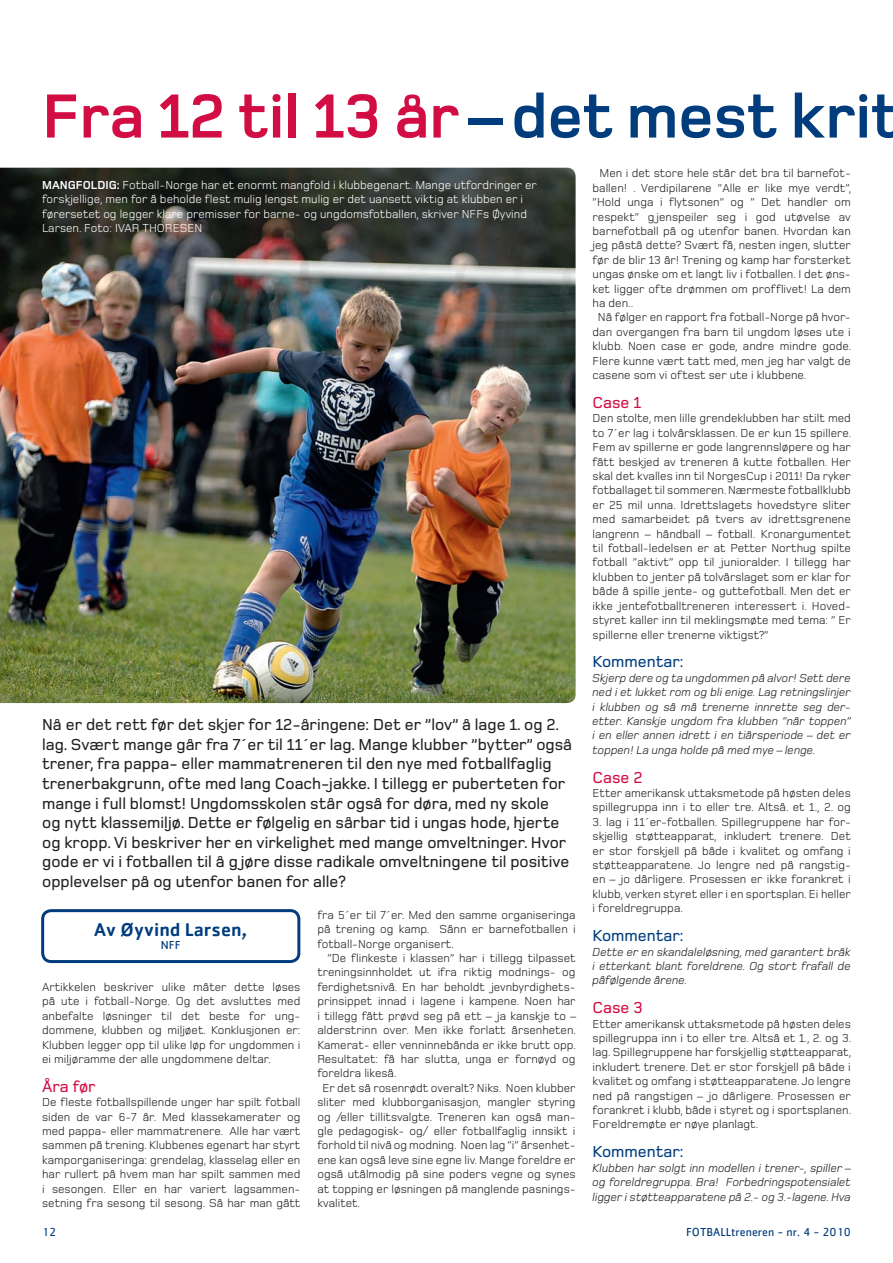
<style>
.page{position:relative;width:893px;height:1263px;background:#fff}
.page>*{position:absolute;margin:0;border:0;box-sizing:border-box;transform-origin:0 0}
.t1{font:700 64.5px "Foundry Monoline";color:#d20d44}
.t2{font:500 19.05px "Cachet";color:#013d7d}
.t3{font:500 16.5px/19.5px "Foundry Monoline";color:#231f20}
.t4{font:500 16.5px "Foundry Monoline";color:#013d7d}
.t5{font:500 16.5px "Foundry Monoline";color:#d20d44}
.t6{font:12px/14.4px "Foundry Monoline";color:#231f20;text-align:justify}
.t7{font:italic 12px/14.4px "Foundry Monoline";color:#231f20;text-align:justify}
.t8{font:12px/14.4px "Foundry Monoline";color:#fff}
.t9{font:12px "Cachet";color:#013d7d}
.s1{color:#013d7d}
.s2{font-weight:700}
</style>
<div class="page">
<div style="left:41px;top:908px;width:259px;height:54px;border:3px solid #013d7d;border-radius:9px"></div>
<img style="left:0;top:168px;width:575px;height:535px">
<h1 class="t1" style="left:42px;top:82px;width:860px">Fra 12 til 13 år <span class="s1">– det mest krit</span></h1>
<p class="t8" style="left:42px;top:178px;width:496px"><span class="s2">MANGFOLDIG:</span> Fotball-Norge har et enormt mangfold i klubbegenart. Mange utfordringer er forskjellige, men for å beholde flest mulig lengst mulig er det uansett viktig at klubben er i førersetet og legger klare premisser for barne- og ungdomsfotballen, skriver NFFs Øyvind Larsen. Foto: IVAR THORESEN</p>
<p class="t3" style="left:42px;top:715px;width:531px">Nå er det rett før det skjer for 12-åringene: Det er ”lov” å lage 1. og 2. lag. Svært mange går fra 7´er til 11´er lag. Mange klubber ”bytter” også trener, fra pappa- eller mammatreneren til den nye med fotballfaglig trenerbakgrunn, ofte med lang Coach-jakke. I tillegg er puberteten for mange i full blomst! Ungdomsskolen står også for døra, med ny skole<br>og nytt klassemiljø. Dette er følgelig en sårbar tid i ungas hode, hjerte og kropp. Vi beskriver her en virkelighet med mange omveltninger. Hvor gode er vi i fotballen til å g jøre disse radikale omveltningene til positive opplevelser på og utenfor banen for alle?</p>
<h2 class="t2" style="left:94px;top:917px;width:154px">Av Øyvind Larsen,</h2>
<p class="t9" style="left:161px;top:938px;width:21px">NFF</p>
<p class="t6" style="left:317px;top:907px;width:259px">fra 5´er til 7´er. Med den samme organiseringa på trening og kamp. Sånn er barnefotballen i fotball-Norge organisert.</p>
<p class="t6" style="left:327px;top:950px;width:250px">”De flinkeste i klassen” har i tillegg tilpasset</p>
<p class="t6" style="left:317px;top:965px;width:259px">treningsinnholdet ut ifra riktig modnings- og</p>
<p class="t6" style="left:317px;top:979px;width:259px">ferdighetsnivå. En har beholdt jevnbyrdighets-</p>
<p class="t6" style="left:317px;top:993px;width:259px">prinsippet innad i lagene i kampene. Noen har</p>
<p class="t6" style="left:317px;top:1008px;width:260px">i tillegg fått prøvd seg på ett – ja kanskje to –</p>
<p class="t6" style="left:317px;top:1022px;width:260px">alderstrinn over. Men ikke forlatt årsenheten.</p>
<p class="t6" style="left:317px;top:1037px;width:260px">Kamerat- eller venninnebånda er ikke brutt opp.</p>
<p class="t6" style="left:317px;top:1051px;width:259px">Resultatet: få har slutta, unga er fornøyd og</p>
<p class="t6" style="left:317px;top:1065px;width:81px">foreldra likeså.</p>
<p class="t6" style="left:322px;top:1080px;width:254px">Er det så rosenrødt overalt? Niks. Noen klubber</p>
<p class="t6" style="left:317px;top:1094px;width:259px">sliter med klubborganisasjon, mangler styring</p>
<p class="t6" style="left:317px;top:1109px;width:259px">og /eller tillitsvalgte. Treneren kan også man-</p>
<p class="t6" style="left:317px;top:1123px;width:259px">gle pedagogisk- og/ eller fotballfaglig innsikt i</p>
<p class="t6" style="left:317px;top:1137px;width:259px">forhold til nivå og modning. Noen lag ”i” årsenhet-</p>
<p class="t6" style="left:317px;top:1152px;width:259px">ene kan også leve sine egne liv. Mange foreldre er</p>
<p class="t6" style="left:317px;top:1166px;width:259px">også utålmodig på sine poders vegne og synes</p>
<p class="t6" style="left:317px;top:1181px;width:259px">at topping er løsningen på manglende pasnings-</p>
<p class="t6" style="left:317px;top:1195px;width:44px">kvalitet.</p>
<p class="t6" style="left:42px;top:979px;width:259px">Artikkelen beskriver ulike måter dette løses på ute i fotball-Norge. Og det avsluttes med anbefalte løsninger til det beste for ung&shy;dommene, klubben og miljøet. Konklusjonen er:<br>Klubben legger opp til ulike løp for ungdommen i ei miljøramme der alle ungdommene deltar.</p>
<h3 class="t5" style="left:42px;top:1077px;width:55px">Åra før</h3>
<p class="t6" style="left:42px;top:1094px;width:259px">De fleste fotballspillende unger har spilt fotball siden de var 6-7 år. Med klassekamerater og med pappa- eller mammatrenere. Alle har vært sammen på trening. Klubbenes egenart har styrt kamporganiseringa: grendelag, klasselag eller en har rullert på hvem man har spilt sammen med i sesongen. Eller en har variert lagsammen&shy;setning fra sesong til sesong. Så har man gått</p>
<p class="t6" style="left:599px;top:166px;width:253px">Men i det store hele står det bra til barnefot-</p>
<p class="t6" style="left:592px;top:180px;width:260px">ballen! . Verdipilarene ”Alle er like mye verdt”,</p>
<p class="t6" style="left:592px;top:195px;width:259px">”Hold unga i flytsonen” og ” Det handler om</p>
<p class="t6" style="left:592px;top:209px;width:259px">respekt” g jenspeiler seg i god utøvelse av</p>
<p class="t6" style="left:592px;top:224px;width:259px">barnefotball på og utenfor banen. Hvordan kan</p>
<p class="t6" style="left:592px;top:238px;width:259px">jeg påstå dette? Svært få, nesten ingen, slutter</p>
<p class="t6" style="left:592px;top:252px;width:259px">før de blir 13 år! Trening og kamp har forsterket</p>
<p class="t6" style="left:592px;top:267px;width:259px">ungas ønske om et langt liv i fotballen. I det øns-</p>
<p class="t6" style="left:592px;top:281px;width:259px">ket ligger ofte drømmen om profflivet! La dem</p>
<p class="t6" style="left:592px;top:296px;width:42px">ha den..</p>
<p class="t6" style="left:597px;top:310px;width:254px">Nå følger en rapport fra fotball-Norge på hvor-</p>
<p class="t6" style="left:592px;top:324px;width:259px">dan overgangen fra barn til ungdom løses ute i</p>
<p class="t6" style="left:592px;top:339px;width:260px">klubb. Noen case er gode, andre mindre gode.</p>
<p class="t6" style="left:592px;top:353px;width:259px">Flere kunne vært tatt med, men jeg har valgt de</p>
<p class="t6" style="left:592px;top:368px;width:215px">casene som vi oftest ser ute i klubbene.</p>
<h3 class="t5" style="left:592px;top:393px;width:50px">Case 1</h3>
<p class="t6" style="left:592px;top:411px;width:260px">Den stolte, men lille grendeklubben har stilt med to 7´er lag i tolvårsklassen. De er kun 15 spillere.<br>Fem av spillerne er gode langrennsløpere og har fått beskjed av treneren å kutte fotballen. Her skal det kvalles inn til NorgesCup i 2011! Da ryker fotballaget til sommeren. Nærmeste fotballklubb er 25 mil unna. Idrettslagets hovedstyre sliter med samarbeidet på tvers av idrettsgrenene langrenn – håndball – fotball. Kronargumentet til fotball-ledelsen er at Petter Northug spilte fotball ”aktivt” opp til junioralder. I tillegg har klubben to jenter på tolvårslaget som er klar for både å spille jente- og guttefotball. Men det er ikke jentefotballtreneren interessert i. Hoved&shy;styret kaller inn til meklingsmøte med tema: ” Er spillerne eller trenerne viktigst?”</p>
<h3 class="t4" style="left:592px;top:653px;width:92px">Kommentar:</h3>
<p class="t7" style="left:592px;top:670px;width:260px">Skjerp dere og ta ungdommen på alvor! Sett dere ned i et lukket rom og bli enige. Lag retningslinjer i klubben og så må trenerne innrette seg der&shy;etter. Kanskje ungdom fra klubben ”når toppen” i en eller annen idrett i en tiårsperiode – det er toppen! La unga holde på med mye – lenge.</p>
<h3 class="t5" style="left:592px;top:768px;width:51px">Case 2</h3>
<p class="t6" style="left:592px;top:785px;width:259px">Etter amerikansk uttaksmetode på høsten deles spillegruppa inn i to eller tre. Altså. et 1., 2. og</p>
<p class="t6" style="left:592px;top:814px;width:259px">3. lag i 11´er-fotballen. Spillegruppene har for&shy;skjellig støtteapparat, inkludert trenere. Det er stor forskjell på både i kvalitet og omfang i støtteapparatene. Jo lengre ned på rangstig&shy;en – jo dårligere. Prosessen er ikke forankret i klubb, verken styret eller i en sportsplan. Ei heller i foreldregruppa.</p>
<h3 class="t4" style="left:592px;top:926px;width:92px">Kommentar:</h3>
<p class="t7" style="left:592px;top:944px;width:259px">Dette er en skandaleløsning, med garantert bråk i etterkant blant foreldrene. Og stort frafall de påfølgende årene.</p>
<h3 class="t5" style="left:592px;top:998px;width:51px">Case 3</h3>
<p class="t6" style="left:592px;top:1016px;width:260px">Etter amerikansk uttaksmetode på høsten deles spillegruppa inn i to eller tre. Altså et 1., 2. og 3. lag. Spillegruppene har forskjellig støtteapparat, inkludert trenere. Det er stor forskjell på både i kvalitet og omfang i støtteapparatene. Jo lengre ned på rangstigen – jo dårligere. Prosessen er forankret i klubb, både i styret og i sportsplanen.<br>Foreldremøte er nøye planlagt.</p>
<h3 class="t4" style="left:592px;top:1142px;width:92px">Kommentar:</h3>
<p class="t7" style="left:592px;top:1160px;width:260px">Klubben har solgt inn modellen i trener-, spiller – og foreldregruppa. Bra! Forbedringspotensialet ligger i støtteapparatene på 2.- og 3.-lagene. Hva</p>
<p class="t9" style="left:42px;top:1224px;width:16px">12</p>
<p class="t9" style="left:685px;top:1224px;width:166px">FOTBALLtreneren - nr. 4 - 2010</p>
</div>
